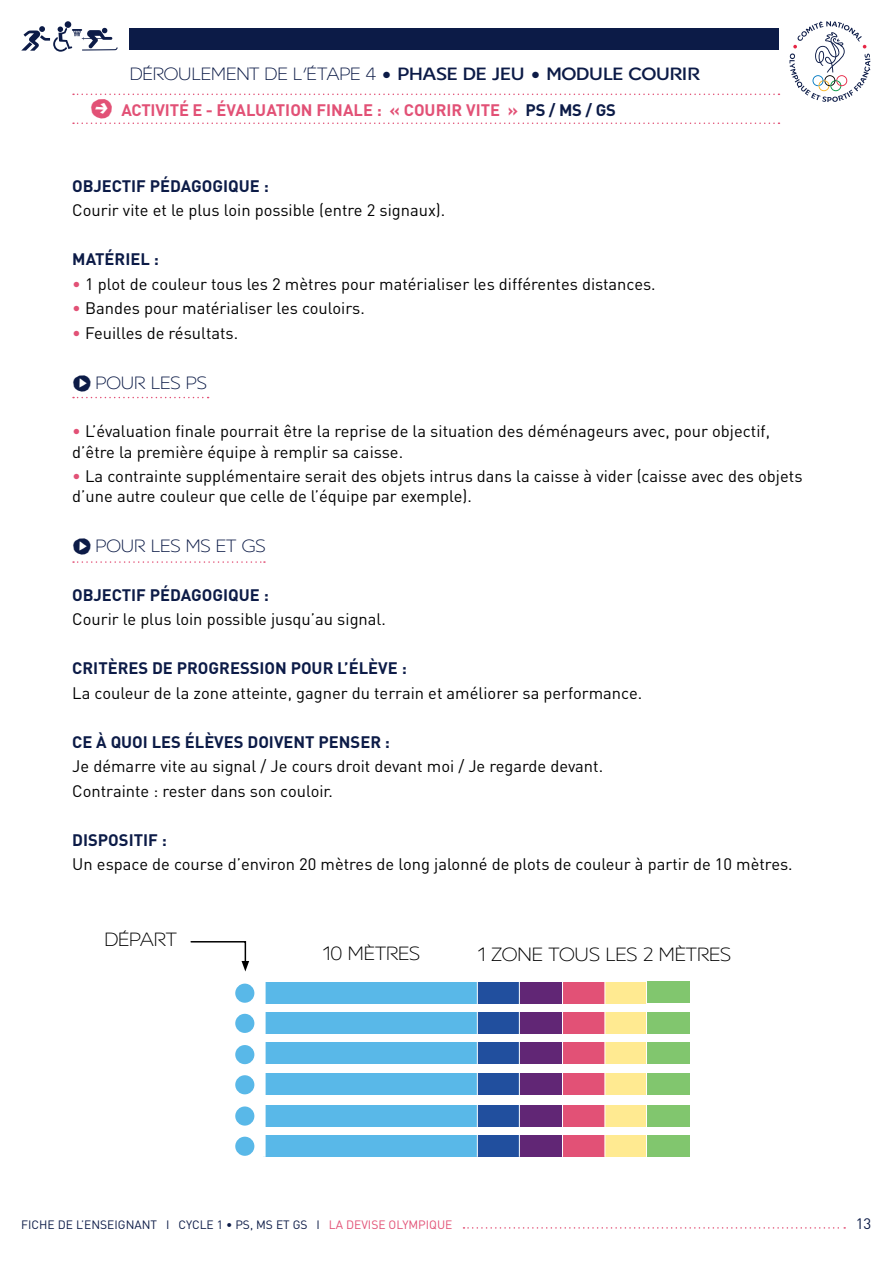
<style>
.page{position:relative;width:893px;height:1263px;background:#fff}
.page>*{position:absolute;margin:0;border:0;box-sizing:border-box;transform-origin:0 0}
.t1{font:300 21px "Franceolympique";color:#000}
.t2{font:500 19.5px "Franceolympique";letter-spacing:-.01em;color:#0c1b47}
.t3{font:300 19.5px "Franceolympique";color:#0c1b47}
.t4{font:16.5px/20.2px "DIN";color:#000}
.t5{font:700 16.5px "DIN";color:#0c1b47}
.t6{font:700 16.5px "DIN";color:#e25176}
.t7{font:15px "DIN";color:#0c1b47}
.t8{font:12px "DIN";color:#0c1b47}
.s1{font-weight:300}
.s2{font-family:"Ale Signs Black LL";font-weight:400;font-size:36px}
.s3{color:#0c1b47}
.s4{color:#e25176}
.s5{font-family:"Ale Signs Black LL";font-weight:400;font-size:30px}
</style>
<div class="page">
<svg style="left:463px;top:1227px;width:382px;height:2px"></svg>
<div style="left:65px;top:21px;width:6px;height:7px;background:#0c1b47;border-radius:50%"></div>
<svg style="left:21px;top:26px;width:97px;height:26px"></svg>
<div style="left:130px;top:29px;width:649px;height:21px;background:#0c1b47"></div>
<svg style="left:789px;top:21px;width:81px;height:81px"></svg>
<svg style="left:73px;top:397px;width:136px;height:1px"></svg>
<svg style="left:73px;top:561px;width:192px;height:2px"></svg>
<div style="left:263px;top:982px;width:214px;height:21px;background:#59b8e8"></div>
<div style="left:263px;top:1013px;width:214px;height:21px;background:#59b8e8"></div>
<div style="left:263px;top:1042px;width:214px;height:22px;background:#59b8e8"></div>
<div style="left:263px;top:1073px;width:214px;height:21px;background:#59b8e8"></div>
<div style="left:263px;top:1105px;width:214px;height:21px;background:#59b8e8"></div>
<div style="left:263px;top:1136px;width:214px;height:21px;background:#59b8e8"></div>
<div style="left:647px;top:981px;width:42px;height:22px;background:#81c66e"></div>
<div style="left:647px;top:1012px;width:42px;height:21px;background:#81c66e"></div>
<div style="left:647px;top:1042px;width:42px;height:22px;background:#81c66e"></div>
<div style="left:647px;top:1073px;width:42px;height:21px;background:#81c66e"></div>
<div style="left:647px;top:1105px;width:42px;height:21px;background:#81c66e"></div>
<div style="left:647px;top:1136px;width:42px;height:21px;background:#81c66e"></div>
<div style="left:520px;top:982px;width:42px;height:21px;background:#612675"></div>
<div style="left:520px;top:1013px;width:42px;height:21px;background:#612675"></div>
<div style="left:520px;top:1042px;width:42px;height:22px;background:#612675"></div>
<div style="left:520px;top:1073px;width:42px;height:21px;background:#612675"></div>
<div style="left:520px;top:1105px;width:42px;height:21px;background:#612675"></div>
<div style="left:520px;top:1136px;width:42px;height:21px;background:#612675"></div>
<div style="left:604px;top:982px;width:43px;height:21px;background:#ffea91"></div>
<div style="left:604px;top:1013px;width:43px;height:21px;background:#ffea91"></div>
<div style="left:604px;top:1042px;width:43px;height:22px;background:#ffea91"></div>
<div style="left:604px;top:1073px;width:43px;height:21px;background:#ffea91"></div>
<div style="left:604px;top:1105px;width:43px;height:21px;background:#ffea91"></div>
<div style="left:604px;top:1136px;width:43px;height:21px;background:#ffea91"></div>
<div style="left:477px;top:982px;width:43px;height:21px;background:#214f9e"></div>
<div style="left:477px;top:1013px;width:43px;height:21px;background:#214f9e"></div>
<div style="left:477px;top:1042px;width:43px;height:22px;background:#214f9e"></div>
<div style="left:477px;top:1073px;width:43px;height:21px;background:#214f9e"></div>
<div style="left:477px;top:1105px;width:43px;height:21px;background:#214f9e"></div>
<div style="left:477px;top:1136px;width:43px;height:21px;background:#214f9e"></div>
<div style="left:562px;top:982px;width:42px;height:21px;background:#e25176"></div>
<div style="left:562px;top:1013px;width:42px;height:21px;background:#e25176"></div>
<div style="left:562px;top:1042px;width:42px;height:22px;background:#e25176"></div>
<div style="left:562px;top:1073px;width:42px;height:21px;background:#e25176"></div>
<div style="left:562px;top:1105px;width:42px;height:21px;background:#e25176"></div>
<div style="left:562px;top:1136px;width:42px;height:21px;background:#e25176"></div>
<div style="left:261px;top:974px;width:5px;height:183px;background:#fff"></div>
<hr style="left:477px;top:974px;width:1px;height:183px;background:#fff">
<hr style="left:519px;top:974px;width:1px;height:183px;background:#fff">
<hr style="left:562px;top:974px;width:1px;height:183px;background:#fff">
<hr style="left:604px;top:974px;width:1px;height:183px;background:#fff">
<hr style="left:646px;top:974px;width:1px;height:183px;background:#fff">
<svg style="left:190px;top:941px;width:59px;height:30px"></svg>
<div style="left:235px;top:983px;width:19px;height:20px;background:#59b8e8;border-radius:50%"></div>
<div style="left:235px;top:1014px;width:19px;height:19px;background:#59b8e8;border-radius:50%"></div>
<div style="left:235px;top:1045px;width:19px;height:19px;background:#59b8e8;border-radius:50%"></div>
<div style="left:235px;top:1075px;width:19px;height:19px;background:#59b8e8;border-radius:50%"></div>
<div style="left:235px;top:1106px;width:19px;height:19px;background:#59b8e8;border-radius:50%"></div>
<div style="left:235px;top:1137px;width:19px;height:19px;background:#59b8e8;border-radius:50%"></div>
<svg style="left:73px;top:94px;width:706px;height:1px"></svg>
<svg style="left:73px;top:123px;width:706px;height:1px"></svg>
<p class="t2" style="left:130px;top:62px;width:572px"><span class="s1">DÉROULEMENT DE L’ÉTAPE 4 •</span> PHASE DE JEU • MODULE COURIR</p>
<p class="t6" style="left:90px;top:99px;width:528px"><span class="s2">i</span> ACTIVITÉ E - ÉVALUATION FINALE : « COURIR VITE » <span class="s3">PS / MS / GS</span></p>
<p class="t5" style="left:72px;top:175px;width:198px">OBJECTIF PÉDAGOGIQUE :</p>
<p class="t4" style="left:72px;top:200px;width:374px">Courir vite et le plus loin possible (entre 2 signaux).</p>
<p class="t5" style="left:72px;top:249px;width:88px">MATÉRIEL :</p>
<p class="t4" style="left:72px;top:273px;width:585px"><span class="s4">•</span> 1 plot de couleur tous les 2 mètres pour matérialiser les différentes distances.</p>
<p class="t4" style="left:72px;top:298px;width:294px"><span class="s4">•</span> Bandes pour matérialiser les couloirs.</p>
<p class="t4" style="left:72px;top:322px;width:167px"><span class="s4">•</span> Feuilles de résultats.</p>
<p class="t3" style="left:72px;top:371px;width:136px"><span class="s5">b</span> POUR LES PS</p>
<p class="t4" style="left:72px;top:421px;width:699px"><span class="s4">•</span> L’évaluation finale pourrait être la reprise de la situation des déménageurs avec, pour objectif, d’être la première équipe à remplir sa caisse.</p>
<p class="t4" style="left:72px;top:466px;width:732px"><span class="s4">•</span> La contrainte supplémentaire serait des objets intrus dans la caisse à vider (caisse avec des objets d’une autre couleur que celle de l’équipe par exemple).</p>
<p class="t3" style="left:72px;top:535px;width:195px"><span class="s5">b</span> POUR LES MS ET GS</p>
<p class="t5" style="left:72px;top:584px;width:198px">OBJECTIF PÉDAGOGIQUE :</p>
<p class="t4" style="left:72px;top:609px;width:315px">Courir le plus loin possible jusqu’au signal.</p>
<p class="t5" style="left:72px;top:657px;width:336px">CRITÈRES DE PROGRESSION POUR L’ÉLÈVE :</p>
<p class="t4" style="left:72px;top:682px;width:571px">La couleur de la zone atteinte, gagner du terrain et améliorer sa performance.</p>
<p class="t5" style="left:72px;top:731px;width:319px">CE À QUOI LES ÉLÈVES DOIVENT PENSER :</p>
<p class="t4" style="left:72px;top:753px;width:532px;line-height:24.5px">Je démarre vite au signal / Je cours droit devant moi / Je regarde devant.<br>Contrainte : rester dans son couloir.</p>
<p class="t5" style="left:72px;top:829px;width:96px">DISPOSITIF :</p>
<p class="t4" style="left:72px;top:854px;width:722px">Un espace de course d’environ 20 mètres de long jalonné de plots de couleur à partir de 10 mètres.</p>
<p class="t1" style="left:104px;top:927px;width:74px">DÉPART</p>
<p class="t1" style="left:323px;top:941px;width:99px">10 MÈTRES</p>
<p class="t1" style="left:478px;top:942px;width:255px">1 ZONE TOUS LES 2 MÈTRES</p>
<p class="t8" style="left:21px;top:1217px;width:433px">FICHE DE L’ENSEIGNANT I CYCLE 1 • PS, MS ET GS I <span class="s4">LA DEVISE OLYMPIQUE</span></p>
<p class="t7" style="left:856px;top:1214px;width:17px">13</p>
</div>
